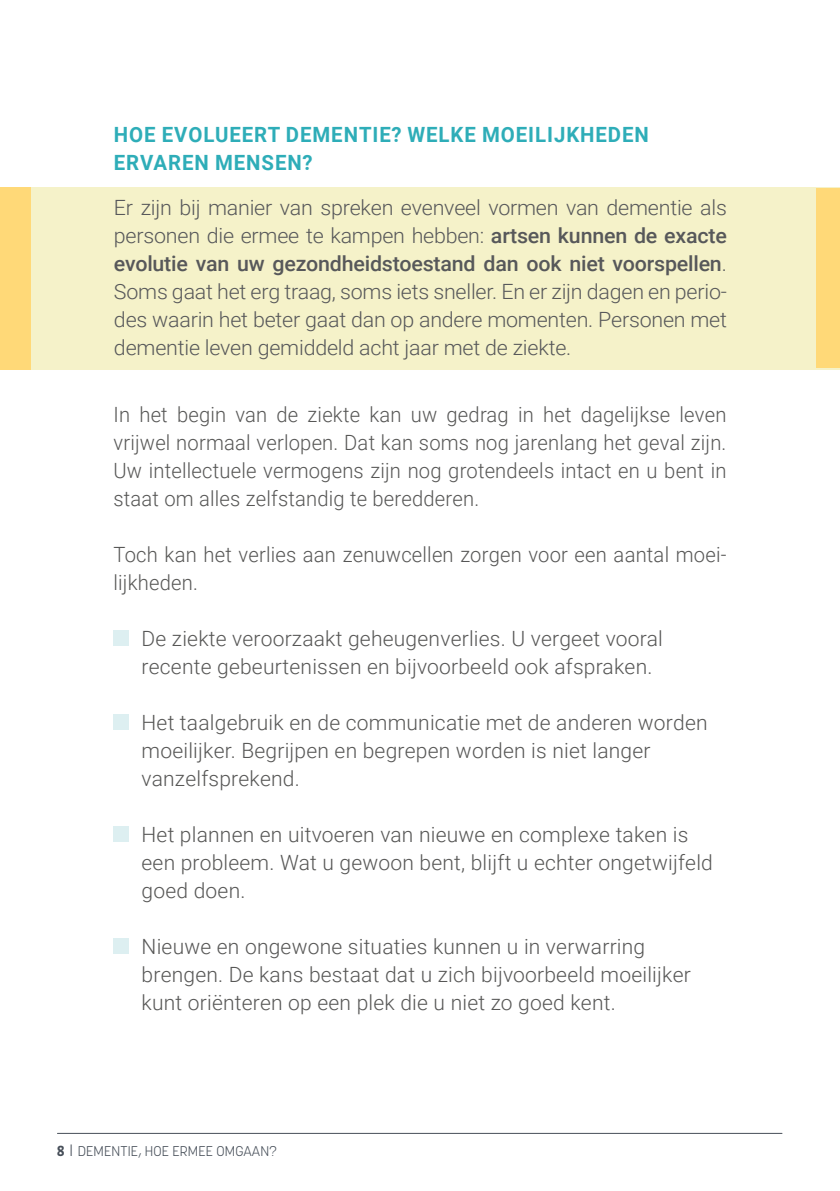
<style>
.page{position:relative;width:840px;height:1191px;background:#fff}
.page>*{position:absolute;margin:0;border:0;box-sizing:border-box;transform-origin:0 0}
.opsomming_checklist{font:300 21px/28px "Roboto";letter-spacing:.01em;color:#575756}
.Luidspreker{font:300 21px/28px "Roboto";letter-spacing:-.01em;color:#57585a;text-align:justify}
.Broodtekst{font:300 21px/28px "Roboto";letter-spacing:.01em;color:#575756;text-align:justify;scale:.96 1}
.tsstitel{font:700 21px/28px "Roboto";letter-spacing:.045em;color:#2eadb8}
.t1{font:300 14px "Korolev";letter-spacing:.01em;color:#474f59}
.s1{font-weight:500}
.s2{font-family:"Yoga Sans OT";font-weight:700;font-size:16px}
.s3{font-family:"Roboto";font-size:16px}
</style>
<div class="page">
<div style="left:113px;top:630px;width:16px;height:16px;background:#ddeff1"></div>
<div style="left:113px;top:714px;width:16px;height:16px;background:#ddeff1"></div>
<div style="left:113px;top:826px;width:16px;height:16px;background:#ddeff1"></div>
<div style="left:113px;top:938px;width:16px;height:16px;background:#ddeff1"></div>
<div style="left:0;top:187px;width:839px;height:183px;background:#f5f2c9"></div>
<div style="left:0;top:187px;width:31px;height:183px;background:#ffd978"></div>
<div style="left:816px;top:188px;width:23px;height:180px;background:#ffd978"></div>
<hr style="left:57px;top:1133px;width:724px;height:1px;background:#474f59">
<p class="tsstitel" style="left:114px;top:119px;width:536px">HOE EVOLUEERT DEMENTIE? WELKE MOEILIJKHEDEN<br>ERVAREN MENSEN?</p>
<p class="Luidspreker" style="left:114px;top:192px;width:614px">Er zijn bij manier van spreken evenveel vormen van dementie als personen die ermee te kampen hebben: <span class="s1">artsen kunnen de exacte evolutie van uw gezondheidstoestand dan ook niet voorspellen</span>.<br>Soms gaat het erg traag, soms iets sneller. En er zijn dagen en perio&shy;des waarin het beter gaat dan op andere momenten. Personen met dementie leven gemiddeld acht jaar met de ziekte.</p>
<p class="Broodtekst" style="left:113px;top:399px;width:639px">In het begin van de ziekte kan uw gedrag in het dagelijkse leven vrijwel normaal verlopen. Dat kan soms nog jarenlang het geval zijn.<br>Uw intellectuele vermogens zijn nog grotendeels intact en u bent in staat om alles zelfstandig te beredderen.</p>
<p class="Broodtekst" style="left:113px;top:539px;width:639px">Toch kan het verlies aan zenuwcellen zorgen voor een aantal moei&shy;lijkheden.</p>
<p class="opsomming_checklist" style="left:141px;top:623px;width:522px">De ziekte veroorzaakt geheugenverlies. U vergeet vooral recente gebeurtenissen en bijvoorbeeld ook afspraken.</p>
<p class="opsomming_checklist" style="left:141px;top:707px;width:567px">Het taalgebruik en de communicatie met de anderen worden moeilijker. Begrijpen en begrepen worden is niet langer vanzelfsprekend.</p>
<p class="opsomming_checklist" style="left:141px;top:819px;width:572px">Het plannen en uitvoeren van nieuwe en complexe taken is een probleem. Wat u gewoon bent, blijft u echter ongetwijfeld goed doen.</p>
<p class="opsomming_checklist" style="left:141px;top:931px;width:550px">Nieuwe en ongewone situaties kunnen u in verwarring brengen. De kans bestaat dat u zich bijvoorbeeld moeilijker kunt oriënteren op een plek die u niet zo goed kent.</p>
<p class="t1" style="left:57px;top:1141px;width:221px"><span class="s2">8</span> <span class="s3">I</span> DEMENTIE, HOE ERMEE OMGAAN?</p>
</div>
